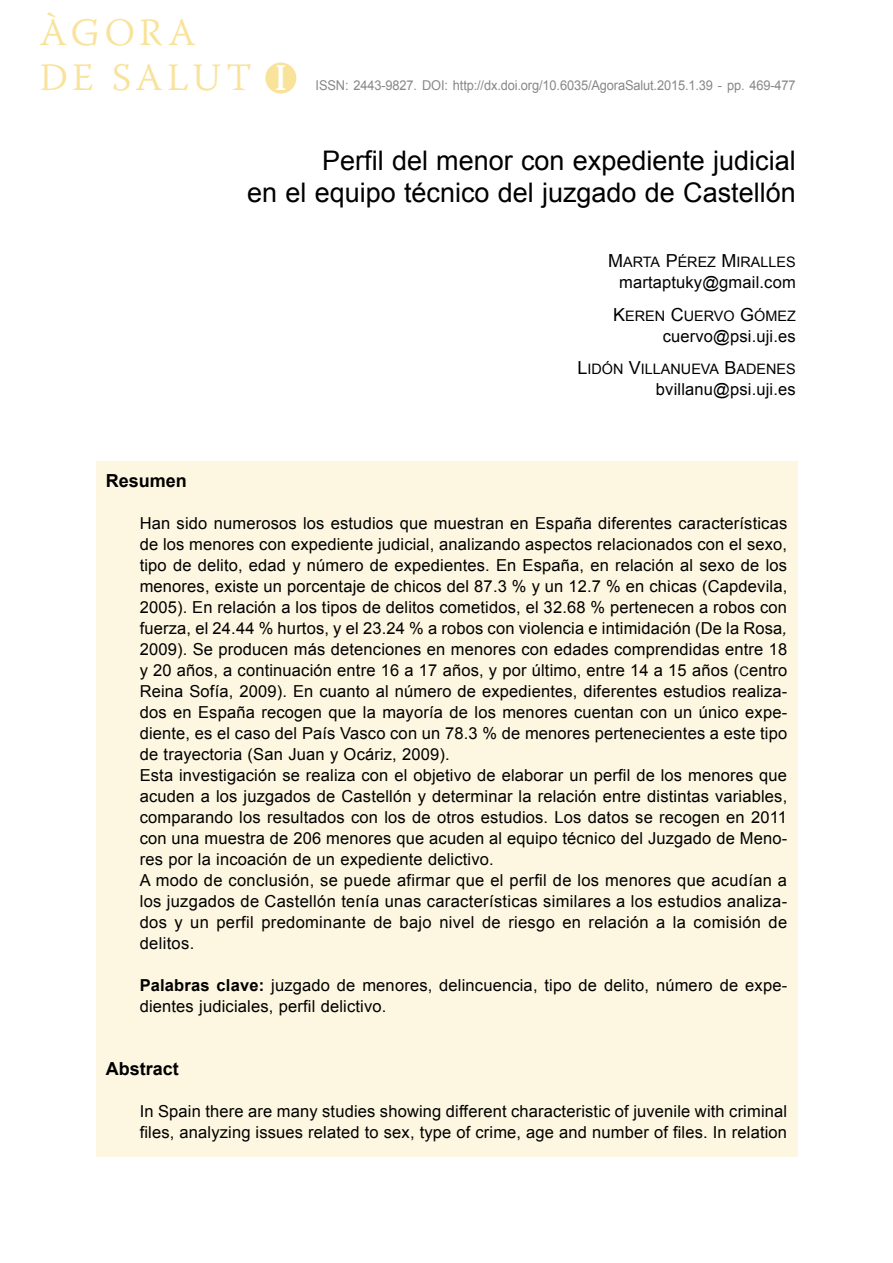
<style>
.page{position:relative;width:893px;height:1263px;background:#fff}
.page>*{position:absolute;margin:0;border:0;box-sizing:border-box;transform-origin:0 0}
.t1{font:300 38.7px/45px "Warnock Pro";letter-spacing:.11em;color:#f9e299}
.t2{font:27px/32.4px "Arial";color:#000;text-align:right}
.t3{font:700 18px "Arial";color:#000}
.t4{font:16.5px/21px "Arial";letter-spacing:.01em;color:#000}
.t5{font:14.4px "Arial MT SC800";color:#000}
.t6{font:13.5px "Arial";letter-spacing:-.01em;color:#87888a;scale:.95 1}
.s1{font-weight:700;font-size:37.5px;color:#fff}
.s2{font-size:18px}
.s3{font-family:"Arial MT SC800"}
.s4{font-style:italic}
.s5{font-family:"Arial MT SC800";font-size:13.2px}
.s6{font-weight:700}
</style>
<div class="page">
<div style="left:96px;top:461px;width:701px;height:696px;background:#fdf6e0"></div>
<div style="left:265px;top:63px;width:31px;height:31px;background:#f9e299;border-radius:50%"></div>
<h1 class="t1" style="left:40px;top:9px;width:248px">ÀGORA<br>DE SALUT <span class="s1">I</span></h1>
<p class="t6" style="left:316px;top:76px;width:507px">ISSN: 2443-9827. DOI: http://dx.doi.org/10.6035/AgoraSalut.2015.1.39 - pp. 469-477</p>
<h2 class="t2" style="left:247px;top:145px;width:550px">Perfil del menor con expediente judicial<br>en el equipo técnico del juzgado de Castellón</h2>
<p class="t5" style="left:608px;top:253px;width:189px"><span class="s2">M</span>ARTA <span class="s2">P</span>ÉREZ <span class="s2">M</span> IRALLES</p>
<p class="t4" style="left:619px;top:272px;width:178px">martaptuky@gmail.com</p>
<p class="t5" style="left:613px;top:306px;width:184px"><span class="s2">K</span>EREN <span class="s2">C</span>UERVO <span class="s2">G</span>ÓMEZ</p>
<p class="t4" style="left:663px;top:325px;width:135px">cuervo@psi.uji.es</p>
<p class="t5" style="left:577px;top:360px;width:220px"><span class="s2">L</span>IDÓN <span class="s2">V</span>ILLANUEVA <span class="s2">B</span>ADENES</p>
<p class="t4" style="left:656px;top:379px;width:141px">bvillanu@psi.uji.es</p>
<p class="t3" style="left:106px;top:468px;width:83px">Resumen</p>
<p class="t4" style="left:140px;top:512px;width:649px">Han sido numerosos los estudios que muestran en España diferentes características de los menores con expediente judicial, analizando aspectos relacionados con el sexo, tipo de delito, edad y número de expedientes. En España, en relación al sexo de los menores, existe un porcentaje de chicos del 87.3 % y un 12.7 % en chicas <span class="s3">(C</span>apdevila, 2005). En relación a los tipos de delitos cometidos, el 32.68 % pertenecen a robos con fuerza, el 24.44 % hurtos, y el 23.24 % a robos con violencia e intimidación (De la Rosa<span class="s4">, </span>2009). Se producen más detenciones en menores con edades comprendidas entre 18 y 20 años, a continuación entre 16 a 17 años, y por último, entre 14 a 15 años <span class="s3">(</span><span class="s5">C</span>entro Reina Sofía, 2009). En cuanto al número de expedientes, diferentes estudios realiza&shy;dos en España recogen que la mayoría de los menores cuentan con un único expe&shy;diente, es el caso del País Vasco con un 78.3 % de menores pertenecientes a este tipo de trayectoria (San Juan y Ocáriz, 2009).<br>Esta investigación se realiza con el objetivo de elaborar un perfil de los menores que acuden a los juzgados de Castellón y determinar la relación entre distintas variables, comparando los resultados con los de otros estudios. Los datos se recogen en 2011 con una muestra de 206 menores que acuden al equipo técnico del Juzgado de Meno&shy;res por la incoación de un expediente delictivo.<br>A modo de conclusión, se puede afirmar que el perfil de los menores que acudían a los juzgados de Castellón tenía unas características similares a los estudios analiza&shy;dos y un perfil predominante de bajo nivel de riesgo en relación a la comisión de delitos.</p>
<p class="t4" style="left:140px;top:974px;width:649px"><span class="s6">Palabras clave:</span> juzgado de menores, delincuencia, tipo de delito, número de expe&shy;dientes judiciales, perfil delictivo.</p>
<p class="t3" style="left:106px;top:1056px;width:75px">Abstract</p>
<p class="t4" style="left:140px;top:1100px;width:649px">In Spain there are many studies showing different characteristic of juvenile with criminal files, analyzing issues related to sex, type of crime, age and number of files. In relation</p>
</div>
